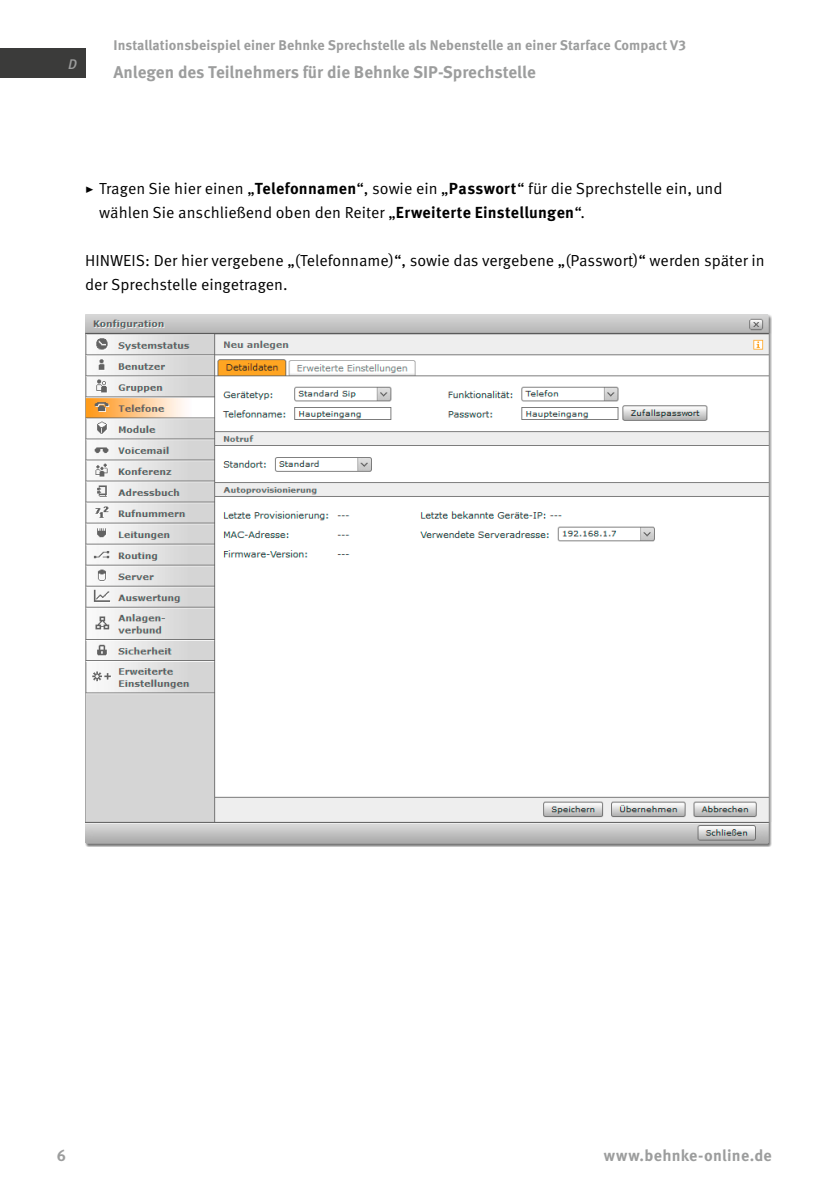
<style>
.page{position:relative;width:840px;height:1191px;background:#fff}
.page>*{position:absolute;margin:0;border:0;box-sizing:border-box;transform-origin:0 0}
.t1{font:700 17px "Meta Pro";color:#9c9d9d}
.t2{font:16px/24px "Meta Pro Norm";color:#000}
.t3{font:700 16px "Meta Pro";letter-spacing:.015em;color:#9c9d9d}
.t4{font:700 14px "Meta Pro";letter-spacing:.005em;color:#9c9d9d}
.t5{font:italic 500 14px "Meta Pro";color:#9c9d9d}
.s1{font-family:"Meta Pro";font-weight:700;font-size:18px}
.s2{font-family:"Meta Pro";font-weight:700;color:#fff}
.s3{font-family:"Meta Pro";font-weight:700}
</style>
<div class="page">
<div style="left:0;top:49px;width:85px;height:29px;background:#3b3b3a"></div>
<img style="left:85px;top:315px;width:686px;height:531px">
<p class="t5" style="left:68px;top:53px;width:10px">D</p>
<p class="t4" style="left:113px;top:34px;width:573px">Installationsbeispiel einer Behnke Sprechstelle als Nebenstelle an einer Starface Compact V3</p>
<p class="t1" style="left:113px;top:59px;width:423px">Anlegen des Teilnehmers für die Behnke SIP-Sprechstelle</p>
<p class="t2" style="left:99px;top:176px;width:624px;text-indent:-14px"><span class="s1">▸</span> Tragen Sie hier einen „<span class="s2">(</span><span class="s3">Telefonnamen</span><span class="s2">)</span>“, sowie ein „<span class="s2">(</span><span class="s3">Passwort</span><span class="s2">)</span>“ für die Sprechstelle ein, und wählen Sie anschließend oben den Reiter „<span class="s2">(</span><span class="s3">Erweiterte Einstellungen</span><span class="s2">)</span>“.</p>
<p class="t2" style="left:85px;top:248px;width:680px">HINWEIS: Der hier vergebene „(Telefonname)“, sowie das vergebene „(Passwort)“ werden später in der Sprechstelle eingetragen.</p>
<p class="t3" style="left:57px;top:1142px;width:11px">6</p>
<p class="t3" style="left:603px;top:1142px;width:169px">www.behnke-online.de</p>
</div>
